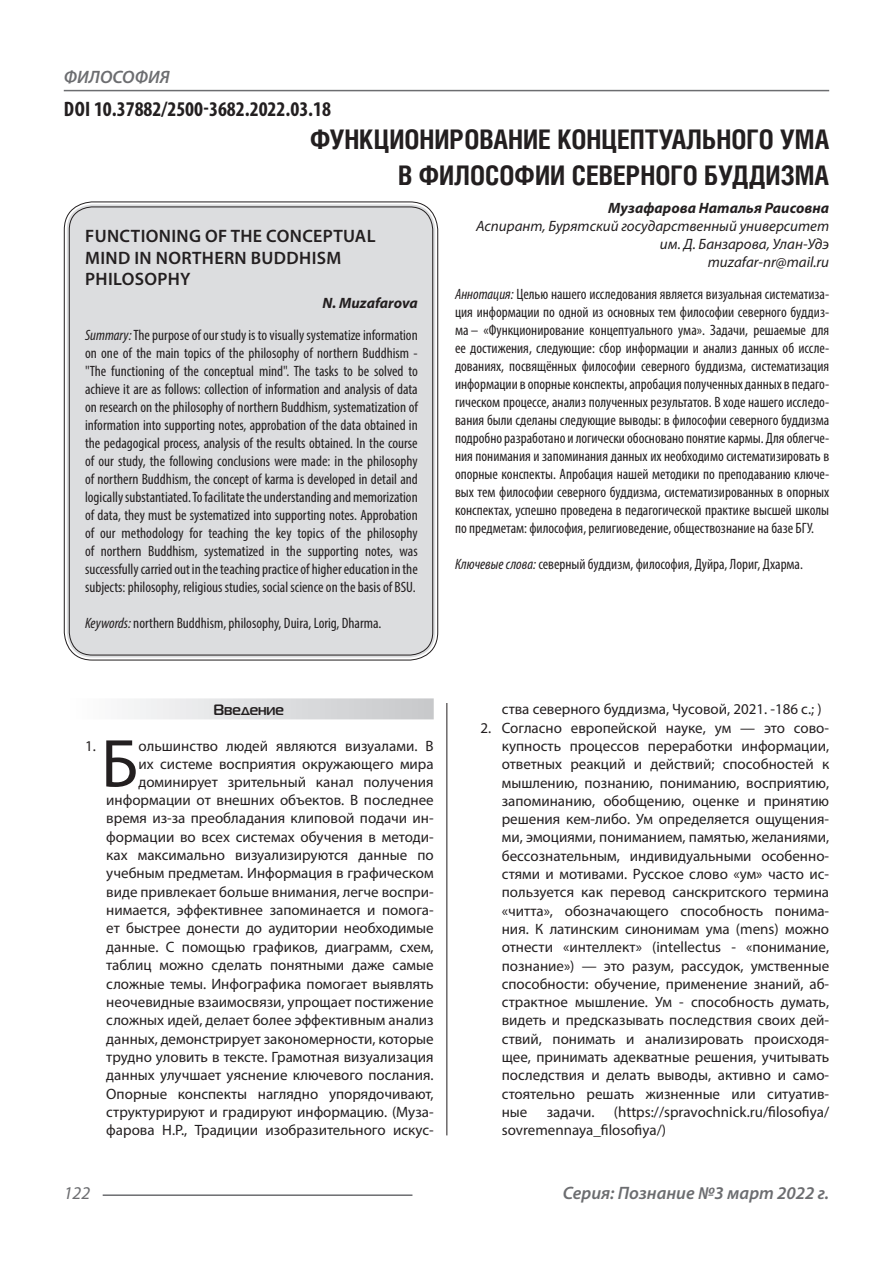
<style>
.page{position:relative;width:893px;height:1263px;background:#fff}
.page>*{position:absolute;margin:0;border:0;box-sizing:border-box;transform-origin:0 0}
.t1{font:68.4px "Myriad Pro";color:#231f20}
.Статья_название{font:700 27px/36px "Helios Cond C";color:#231f20;text-align:right}
.ДОИ{font:700 condensed 21px "Myriad Pro";color:#231f20}
.Статья_название_англ{font:600 18px/21.6px "Myriad Pro";letter-spacing:.02em;color:#231f20}
.t2{font:italic 600 18px "Myriad Pro";color:#6c6d70}
.t3{font:italic 18px "Myriad Pro";color:#6c6d70}
.t4{font:15px/18.3px "Myriad Pro";color:#231f20;text-align:right}
.Статья_аннотация_анг{font:condensed 15px/18px "Myriad Pro";color:#231f20;text-align:justify}
.Статья_аннотация_тек{font:condensed 15px/18px "Myriad Pro";color:#231f20;text-align:justify}
.Статья_автор_инфо{font:italic 15px/18px "Myriad Pro";color:#231f20;text-align:right}
.Статья_автор_инфо-2{font:italic 700 15px "Myriad Pro";color:#231f20}
.Статья_автор_англ{font:italic 700 15px "Myriad Pro";color:#231f20}
.Статья_подзаголовок{font:700 15px "Magistral C";color:#231f20}
.s1{font-style:italic}
</style>
<div class="page">
<hr style="left:446px;top:128px;width:1px;height:1007px;background:#231f20">
<hr style="left:103px;top:1194px;width:309px;height:2px;background:#6c6d70">
<hr style="left:64px;top:90px;width:765px;height:1px;background:#6c6d70">
<div style="left:67px;top:204px;width:368px;height:453px;background:#dcdddf;border-radius:26px"></div>
<div style="left:64px;top:698px;width:370px;height:21px;background:linear-gradient(to right,#fefeff,#c6c8ca)"></div>
<p class="t2" style="left:64px;top:66px;width:107px">ФИЛОСОФИЯ</p>
<p class="ДОИ" style="left:64px;top:96px;width:269px">DOI 10.37882/2500-3682.2022.03.18</p>
<p class="Статья_название" style="left:310px;top:121px;width:521px">ФУНКЦИОНИРОВАНИЕ КОНЦЕПТУАЛЬНОГО УМА<br>В ФИЛОСОФИИ СЕВЕРНОГО БУДДИЗМА</p>
<p class="Статья_автор_инфо-2" style="left:608px;top:198px;width:222px">Музафарова Наталья Раисовна</p>
<p class="Статья_автор_инфо" style="left:476px;top:216px;width:354px">Аспирант, Бурятский государственный университет им. Д. Банзарова, Улан-Удэ</p>
<p class="Статья_автор_инфо" style="left:708px;top:252px;width:123px">muzafar-nr@mail.ru</p>
<p class="Статья_аннотация_тек" style="left:455px;top:285px;width:376px"><span class="s1">Аннотация:</span> Целью нашего исследования является визуальная систематиза&shy;ция информации по одной из основных тем философии северного буддиз&shy;ма – «Функционирование концептуального ума». Задачи, решаемые для ее достижения, следующие: сбор информации и анализ данных об иссле&shy;дованиях, посвящённых философии северного буддизма, систематизация информации в опорные конспекты, апробация полученных данных в педаго&shy;гическом процессе, анализ полученных результатов. В ходе нашего исследо&shy;вания были сделаны следующие выводы: в философии северного буддизма подробно разработано и логически обосновано понятие кармы. Для облегче&shy;ния понимания и запоминания данных их необходимо систематизировать в опорные конспекты. Апробация нашей методики по преподаванию ключе&shy;вых тем философии северного буддизма, систематизированных в опорных конспектах, успешно проведена в педагогической практике высшей школы по предметам: философия, религиоведение, обществознание на базе БГУ.</p>
<p class="Статья_аннотация_тек" style="left:455px;top:555px;width:349px"><span class="s1">Ключевые слова:</span> северный буддизм, философия, Дуйра, Лориг, Дхарма.</p>
<p class="Статья_название_англ" style="left:85px;top:225px;width:292px">FUNCTIONING OF THE CONCEPTUAL<br>MIND IN NORTHERN BUDDHISM<br>PHILOSOPHY</p>
<p class="Статья_автор_англ" style="left:323px;top:293px;width:97px">N. Muzafarova</p>
<p class="Статья_аннотация_анг" style="left:85px;top:326px;width:334px"><span class="s1">Summary:</span> The purpose of our study is to visually systematize information on one of the main topics of the philosophy of northern Buddhism - "The functioning of the conceptual mind". The tasks to be solved to achieve it are as follows: collection of information and analysis of data on research on the philosophy of northern Buddhism, systematization of information into supporting notes, approbation of the data obtained in the pedagogical process, analysis of the results obtained. In the course of our study, the following conclusions were made: in the philosophy of northern Buddhism, the concept of karma is developed in detail and logically substantiated. To facilitate the understanding and memorization of data, they must be systematized into supporting notes. Approbation of our methodology for teaching the key topics of the philosophy of northern Buddhism, systematized in the supporting notes, was successfully carried out in the teaching practice of higher education in the subjects: philosophy, religious studies, social science on the basis of BSU.</p>
<p class="Статья_аннотация_анг" style="left:85px;top:614px;width:298px"><span class="s1">Keywords:</span> northern Buddhism, philosophy, Duira, Lorig, Dharma.</p>
<p class="Статья_подзаголовок" style="left:213px;top:701px;width:72px">Введение</p>
<p class="t4" style="left:106px;top:736px;width:329px">ольшинство людей являются визуалами. В<br>их системе восприятия окружающего мира доминирует зрительный канал получения информации от внешних объектов. В последнее время из-за преобладания клиповой подачи ин&shy;формации во всех системах обучения в методи&shy;ках максимально визуализируются данные по учебным предметам. Информация в графическом виде привлекает больше внимания, легче воспри&shy;нимается, эффективнее запоминается и помога&shy;ет быстрее донести до аудитории необходимые данные. С помощью графиков, диаграмм, схем, таблиц можно сделать понятными даже самые сложные темы. Инфографика помогает выявлять неочевидные взаимосвязи, упрощает постижение сложных идей, делает более эффективным анализ данных, демонстрирует закономерности, которые трудно уловить в тексте. Грамотная визуализация данных улучшает уяснение ключевого послания.<br>Опорные конспекты наглядно упорядочивают, структурируют и градируют информацию. (Муза&shy;фарова Н.Р., Традиции изобразительного искус-</p>
<p class="t4" style="left:85px;top:736px;width:12px">1.</p>
<p class="t1" style="left:101px;top:721px;width:39px">Б</p>
<p class="t4" style="left:502px;top:700px;width:321px">ства северного буддизма, Чусовой, 2021. -186 с.; )</p>
<p class="t4" style="left:502px;top:718px;width:329px;text-align:justify;text-indent:-21px">2. Согласно европейской науке, ум — это сово&shy;купность процессов переработки информации, ответных реакций и действий; способностей к мышлению, познанию, пониманию, восприятию, запоминанию, обобщению, оценке и принятию решения кем-либо. Ум определяется ощущения&shy;ми, эмоциями, пониманием, памятью, желаниями, бессознательным, индивидуальными особенно&shy;стями и мотивами. Русское слово «ум» часто ис&shy;пользуется как перевод санскритского термина «читта», обозначающего способность понима&shy;ния. К латинским синонимам ума (mens) можно отнести «интеллект» (intellectus - «понимание, познание») — это разум, рассудок, умственные способности: обучение, применение знаний, аб&shy;страктное мышление. Ум - способность думать, видеть и предсказывать последствия своих дей&shy;ствий, понимать и анализировать происходя&shy;щее, принимать адекватные решения, учитывать последствия и делать выводы, активно и само&shy;стоятельно решать жизненные или ситуатив&shy;ные</p>
<p class="t4" style="left:502px;top:1102px;width:329px;text-align:left;text-indent:112px">(https://spravochnick.ru/filosofiya/ sovremennaya_filosofiya/)</p>
<p class="t4" style="left:547px;top:1102px;width:49px">задачи.</p>
<p class="t3" style="left:64px;top:1182px;width:28px">122</p>
<p class="t2" style="left:563px;top:1182px;width:268px">Серия: Познание №3 март 2022 г.</p>
</div>
